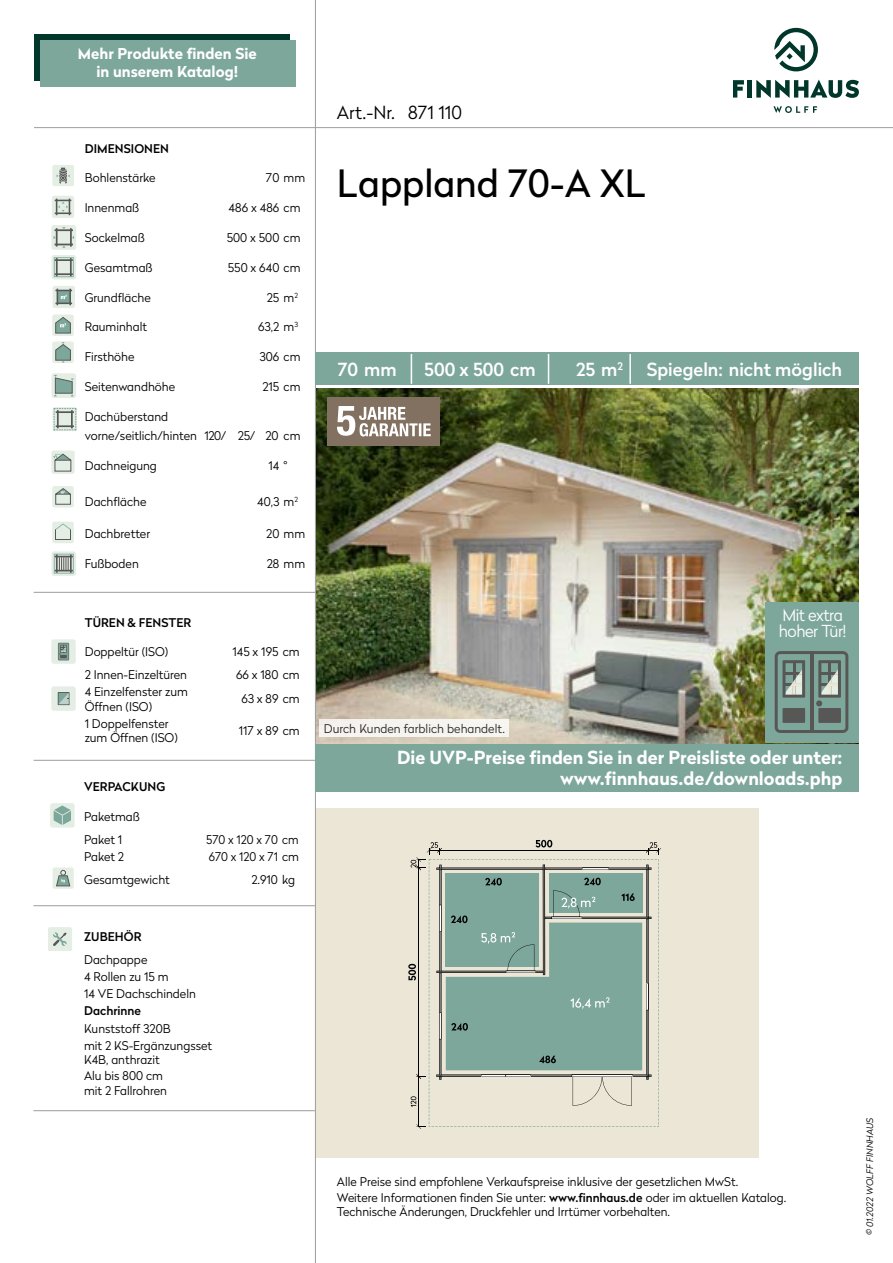
<style>
.page{position:relative;width:893px;height:1263px;background:#fff}
.page>*{position:absolute;margin:0;border:0;box-sizing:border-box;transform-origin:0 0}
.t1{font:37.5px "Radikal";color:#000}
.t2{font:700 18px/21.6px "Radikal";color:#fff;text-align:right}
.t3{font:500 18px "Radikal";color:#fff}
.t4{font:300 18px "Radikal";color:#000}
.t5{font:300 16.5px/16.5px "Radikal";letter-spacing:-.03em;color:#fff}
.t6{font:700 15px/18px "Radikal";color:#fff;text-align:center}
.t7{font:300 12px/14.4px "Radikal";color:#000}
.t8{font:500 12px "Radikal";letter-spacing:.005em;color:#000}
.t9{font:italic 300 9px "Radikal";color:#000}
.s1{font-weight:500}
</style>
<div class="page">
<div style="left:34px;top:34px;width:255px;height:46px;background:#00372a"></div>
<hr style="left:316px;top:127px;width:577px;height:1px;background:#9d9d9c">
<hr style="left:315px;top:0;width:1px;height:1263px;background:#9d9d9c">
<div style="left:40px;top:41px;width:255px;height:46px;background:#7ea79b"></div>
<div style="left:316px;top:808px;width:442px;height:350px;background:#ebe6d6"></div>
<div style="left:315px;top:352px;width:544px;height:32px;background:#7ea79b"></div>
<img style="left:316px;top:388px;width:543px;height:356px">
<div style="left:328px;top:397px;width:112px;height:48px;background:#827060"></div>
<svg style="left:337px;top:406px;width:94px;height:30px"></svg>
<hr style="left:411px;top:354px;width:1px;height:30px;background:#fff">
<hr style="left:548px;top:354px;width:1px;height:30px;background:#fff">
<hr style="left:629px;top:354px;width:2px;height:30px;background:#fff">
<svg style="left:429px;top:859px;width:230px;height:268px"></svg>
<hr style="left:439px;top:850px;width:209px;height:1px;background:#010202">
<svg style="left:536px;top:840px;width:16px;height:7px"></svg>
<svg style="left:646px;top:842px;width:15px;height:13px"></svg>
<hr style="left:419px;top:868px;width:1px;height:209px;background:#010202">
<svg style="left:411px;top:842px;width:31px;height:28px"></svg>
<svg style="left:408px;top:964px;width:8px;height:16px"></svg>
<hr style="left:419px;top:1076px;width:1px;height:51px;background:#010202">
<svg style="left:416px;top:1124px;width:9px;height:5px"></svg>
<svg style="left:416px;top:1074px;width:9px;height:5px"></svg>
<svg style="left:411px;top:1096px;width:5px;height:11px"></svg>
<svg style="left:439px;top:878px;width:209px;height:228px"></svg>
<div style="left:52px;top:639px;width:24px;height:25px;background:#e4eee4;border-radius:3px"></div>
<svg style="left:58px;top:643px;width:11px;height:17px"></svg>
<div style="left:52px;top:686px;width:24px;height:25px;background:#e4eee4;border-radius:3px"></div>
<svg style="left:58px;top:692px;width:12px;height:13px"></svg>
<div style="left:52px;top:165px;width:22px;height:21px;background:#e4eee4;border-radius:2px"></div>
<svg style="left:57px;top:168px;width:13px;height:15px"></svg>
<div style="left:52px;top:196px;width:22px;height:22px;background:#e4eee4;border-radius:2px"></div>
<svg style="left:55px;top:199px;width:16px;height:16px"></svg>
<div style="left:51px;top:225px;width:25px;height:25px;background:#e4eee4;border-radius:3px"></div>
<svg style="left:54px;top:227px;width:20px;height:21px"></svg>
<div style="left:52px;top:255px;width:24px;height:24px;background:linear-gradient(to right,#d0e0d5,#d8e6db);border-radius:3px"></div>
<svg style="left:54px;top:257px;width:20px;height:20px"></svg>
<div style="left:53px;top:286px;width:22px;height:22px;background:#e4eee4;border-radius:2px"></div>
<svg style="left:55px;top:289px;width:17px;height:16px"></svg>
<div style="left:52px;top:314px;width:22px;height:22px;background:#e4eee4;border-radius:2px"></div>
<svg style="left:55px;top:317px;width:16px;height:17px"></svg>
<div style="left:52px;top:342px;width:22px;height:21px;background:#e4eee4;border-radius:2px"></div>
<svg style="left:55px;top:342px;width:16px;height:21px"></svg>
<div style="left:51px;top:373px;width:25px;height:25px;background:#e4eee4;border-radius:3px"></div>
<svg style="left:54px;top:375px;width:20px;height:21px"></svg>
<svg style="left:53px;top:407px;width:24px;height:24px"></svg>
<svg style="left:54px;top:408px;width:23px;height:22px"></svg>
<div style="left:51px;top:451px;width:24px;height:23px;background:#e4eee4;border-radius:2px"></div>
<svg style="left:53px;top:453px;width:19px;height:19px"></svg>
<div style="left:52px;top:486px;width:22px;height:21px;background:#e4eee4;border-radius:2px"></div>
<svg style="left:55px;top:488px;width:16px;height:17px"></svg>
<div style="left:52px;top:522px;width:22px;height:21px;background:#e4eee4;border-radius:2px"></div>
<svg style="left:55px;top:523px;width:16px;height:17px"></svg>
<svg style="left:52px;top:551px;width:24px;height:25px"></svg>
<svg style="left:54px;top:554px;width:20px;height:20px"></svg>
<div style="left:48px;top:927px;width:24px;height:24px;background:#e4eee4;border-radius:3px"></div>
<svg style="left:53px;top:932px;width:14px;height:14px"></svg>
<div style="left:50px;top:803px;width:25px;height:25px;background:#e4eee4;border-radius:3px"></div>
<svg style="left:54px;top:805px;width:17px;height:20px"></svg>
<div style="left:53px;top:867px;width:21px;height:22px;background:#e4eee4;border-radius:2px"></div>
<svg style="left:56px;top:870px;width:15px;height:17px"></svg>
<hr style="left:34px;top:592px;width:282px;height:1px;background:#9d9d9c">
<hr style="left:34px;top:760px;width:282px;height:1px;background:#9d9d9c">
<hr style="left:33px;top:1110px;width:282px;height:1px;background:#9d9d9c">
<hr style="left:34px;top:127px;width:281px;height:1px;background:#9d9d9c">
<hr style="left:33px;top:905px;width:282px;height:1px;background:#9d9d9c">
<div style="left:765px;top:603px;width:94px;height:140px;background:#7ea79b"></div>
<svg style="left:775px;top:651px;width:73px;height:82px"></svg>
<hr style="left:810px;top:651px;width:4px;height:80px;background:#575756">
<div style="left:818px;top:708px;width:23px;height:15px;background:#575756"></div>
<div style="left:782px;top:708px;width:23px;height:15px;background:#575756"></div>
<div style="left:320px;top:720px;width:189px;height:17px;background:#f6f4f0"></div>
<div style="left:316px;top:744px;width:543px;height:48px;background:#7ea79b"></div>
<svg style="left:774px;top:28px;width:44px;height:43px"></svg>
<svg style="left:773px;top:106px;width:44px;height:7px"></svg>
<svg style="left:733px;top:80px;width:11px;height:18px"></svg>
<hr style="left:748px;top:80px;width:4px;height:18px;background:#00372a">
<svg style="left:756px;top:80px;width:103px;height:18px"></svg>
<p class="t6" style="left:78px;top:44px;width:181px">Mehr Produkte finden Sie in unserem Katalog!</p>
<p class="t8" style="left:85px;top:140px;width:86px">DIMENSIONEN</p>
<p class="t7" style="left:85px;top:170px;width:72px">Bohlenstärke</p>
<p class="t7" style="left:266px;top:170px;width:41px">70 mm</p>
<p class="t7" style="left:85px;top:200px;width:56px">Innenmaß</p>
<p class="t7" style="left:229px;top:200px;width:73px">486 x 486 cm</p>
<p class="t7" style="left:85px;top:230px;width:62px">Sockelmaß</p>
<p class="t7" style="left:227px;top:230px;width:75px">500 x 500 cm</p>
<p class="t7" style="left:85px;top:260px;width:69px">Gesamtmaß</p>
<p class="t7" style="left:228px;top:260px;width:74px">550 x 640 cm</p>
<p class="t7" style="left:85px;top:289px;width:68px">Grundfläche</p>
<p class="t7" style="left:267px;top:289px;width:33px">25 m<sup>2</sup></p>
<p class="t7" style="left:85px;top:319px;width:64px">Rauminhalt</p>
<p class="t7" style="left:258px;top:319px;width:41px">63,2 m<sup>3</sup></p>
<p class="t7" style="left:85px;top:349px;width:51px">Firsthöhe</p>
<p class="t7" style="left:259px;top:349px;width:43px">306 cm</p>
<p class="t7" style="left:85px;top:379px;width:92px">Seitenwandhöhe</p>
<p class="t7" style="left:262px;top:379px;width:40px">215 cm</p>
<p class="t7" style="left:85px;top:406px;width:217px;line-height:19.5px">Dachüberstand<br>vorne/seitlich/hinten 120/ 25/ 20 cm</p>
<p class="t7" style="left:85px;top:458px;width:74px">Dachneigung</p>
<p class="t7" style="left:268px;top:458px;width:21px">14 °</p>
<p class="t7" style="left:85px;top:494px;width:63px">Dachfläche</p>
<p class="t7" style="left:257px;top:494px;width:42px">40,3 m<sup>2</sup></p>
<p class="t7" style="left:85px;top:526px;width:67px">Dachbretter</p>
<p class="t7" style="left:266px;top:526px;width:41px">20 mm</p>
<p class="t7" style="left:85px;top:556px;width:56px">Fußboden</p>
<p class="t7" style="left:267px;top:556px;width:40px">28 mm</p>
<p class="t8" style="left:85px;top:614px;width:108px">TÜREN &amp; FENSTER</p>
<p class="t7" style="left:85px;top:644px;width:85px">Doppeltür (ISO)</p>
<p class="t7" style="left:232px;top:644px;width:69px">145 x 195 cm</p>
<p class="t7" style="left:85px;top:667px;width:104px">2 Innen-Einzeltüren</p>
<p class="t7" style="left:236px;top:667px;width:65px">66 x 180 cm</p>
<p class="t7" style="left:85px;top:684px;width:105px">4 Einzelfenster zum<br>Öffnen (ISO)</p>
<p class="t7" style="left:241px;top:691px;width:60px">63 x 89 cm</p>
<p class="t7" style="left:85px;top:716px;width:95px">1 Doppelfenster zum Öffnen (ISO)</p>
<p class="t7" style="left:239px;top:723px;width:62px">117 x 89 cm</p>
<p class="t8" style="left:84px;top:778px;width:83px">VERPACKUNG</p>
<p class="t7" style="left:84px;top:804px;width:57px;line-height:23.4px">Paketmaß<br>Paket 1</p>
<p class="t7" style="left:206px;top:832px;width:94px">570 x 120 x 70 cm</p>
<p class="t7" style="left:84px;top:849px;width:42px">Paket 2</p>
<p class="t7" style="left:209px;top:849px;width:92px">670 x 120 x 71 cm</p>
<p class="t7" style="left:84px;top:872px;width:87px">Gesamtgewicht</p>
<p class="t7" style="left:251px;top:872px;width:45px">2.910 kg</p>
<p class="t8" style="left:84px;top:928px;width:59px">ZUBEHÖR</p>
<p class="t7" style="left:84px;top:951px;width:113px;line-height:17px">Dachpappe<br>4 Rollen zu 15 m<br>14 VE Dachschindeln</p>
<p class="t8" style="left:84px;top:1002px;width:59px">Dachrinne</p>
<p class="t7" style="left:84px;top:1019px;width:130px;line-height:17.1px">Kunststoff 320B<br>mit 2 KS-Ergänzungsset</p>
<p class="t7" style="left:84px;top:1051px;width:80px;line-height:16.2px">K4B, anthrazit<br>Alu bis 800 cm</p>
<p class="t7" style="left:84px;top:1083px;width:84px">mit 2 Fallrohren</p>
<h2 class="t4" style="left:337px;top:100px;width:126px">Art.-Nr. 871 110</h2>
<h1 class="t1" style="left:337px;top:157px;width:310px">Lappland 70-A XL</h1>
<h2 class="t3" style="left:338px;top:356px;width:60px">70 mm</h2>
<h2 class="t3" style="left:424px;top:356px;width:113px">500 x 500 cm</h2>
<h2 class="t3" style="left:576px;top:356px;width:48px">25 m<sup>2</sup></h2>
<h2 class="t3" style="left:647px;top:356px;width:197px">Spiegeln: nicht möglich</h2>
<p class="t7" style="left:324px;top:721px;width:182px">Durch Kunden farblich behandelt.</p>
<h3 class="t5" style="left:779px;top:606px;width:69px">Mit extra hoher Tür!</h3>
<h2 class="t2" style="left:397px;top:745px;width:447px">Die UVP-Preise finden Sie in der Preisliste oder unter: www.finnhaus.de/downloads.php</h2>
<p class="t7" style="left:337px;top:1174px;width:403px">Alle Preise sind empfohlene Verkaufspreise inklusive der gesetzlichen MwSt.</p>
<p class="t7" style="left:337px;top:1190px;width:451px">Weitere Informationen finden Sie unter: <span class="s1">www.finnhaus.de</span> oder im aktuellen Katalog.<br>Technische Änderungen, Druckfehler und Irrtümer vorbehalten.</p>
<p class="t9" style="left:864px;top:1235px;width:119px;rotate:-90deg">© 01.2022 WOLFF FINNHAUS</p>
</div>
